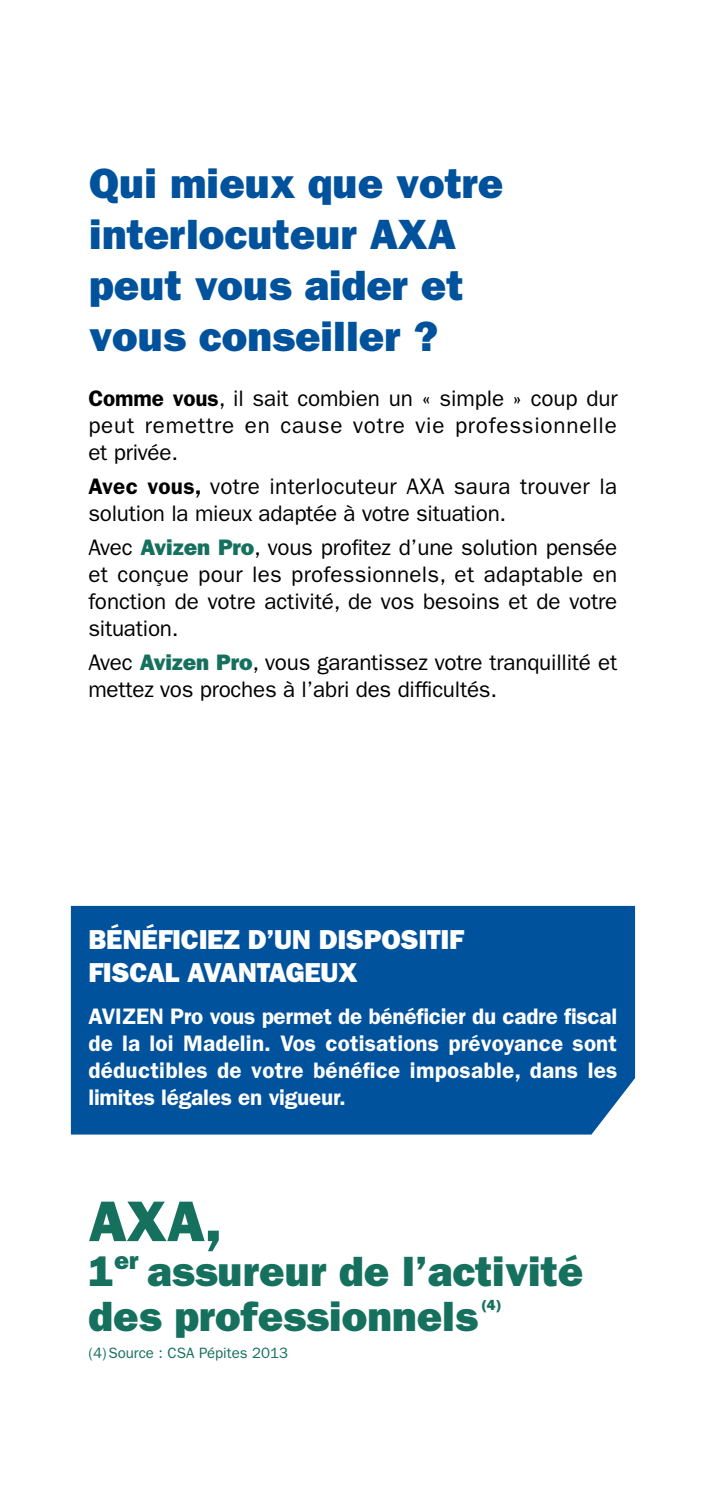
<style>
.page{position:relative;width:709px;height:1489px;background:#fff}
.page>*{position:absolute;margin:0;border:0;box-sizing:border-box;transform-origin:0 0}
.t1{font:57.5px "ITC Franklin Gothic Std Hvy";color:#15705d}
.t2{font:42.5px/51px "ITC Franklin Gothic Std Hvy";color:#00529c}
.t3{font:42.5px/45px "ITC Franklin Gothic Std Hvy";color:#15705d}
.t4{font:27.5px/33px "ITC Franklin Gothic Std Hvy";letter-spacing:-.01em;color:#fff}
.t5{font:22.5px/27px "ITC Franklin Gothic Std";letter-spacing:-.01em;color:#000;text-align:justify}
.t6{font:600 22.5px/27px "ITC Franklin Gothic Std";letter-spacing:.01em;color:#fff;text-align:justify}
.t7{font:15px "ITC Franklin Gothic Std";color:#15705d}
.t8{font:14.5px "ITC Franklin Gothic Std Hvy";color:#15705d}
.s1{font-weight:600}
.s2{font-family:"ITC Franklin Gothic Std Hvy";color:#15705d}
</style>
<div class="page">
<div style="left:71px;top:905px;width:564px;height:229px;background:#00529c"></div>
<h2 class="t2" style="left:89px;top:158px;width:415px">Qui mieux que votre interlocuteur AXA peut vous aider et vous conseiller ?</h2>
<p class="t5" style="left:88px;top:384px;width:531px"><span class="s1">Comme vous</span>, il sait combien un « simple » coup dur peut remettre en cause votre vie professionnelle et privée.</p>
<p class="t5" style="left:88px;top:473px;width:530px"><span class="s1">Avec vous,</span> votre interlocuteur AXA saura trouver la solution la mieux adaptée à votre situation.</p>
<p class="t5" style="left:88px;top:534px;width:530px">Avec <span class="s2">Avizen Pro</span>, vous profitez d’une solution pensée et conçue pour les professionnels, et adaptable en fonction de votre activité, de vos besoins et de votre situation.</p>
<p class="t5" style="left:88px;top:649px;width:530px">Avec <span class="s2">Avizen Pro</span>, vous garantissez votre tranquillité et mettez vos proches à l’abri des difficultés.</p>
<p class="t4" style="left:88px;top:923px;width:377px">BÉNÉFICIEZ D’UN DISPOSITIF<br>FISCAL AVANTAGEUX</p>
<p class="t6" style="left:88px;top:1002px;width:530px">AVIZEN Pro vous permet de bénéficier du cadre fiscal de la loi Madelin. Vos cotisations prévoyance sont déductibles de votre bénéfice imposable, dans les limites légales en vigueur.</p>
<h1 class="t1" style="left:88px;top:1187px;width:135px">AXA,</h1>
<h2 class="t3" style="left:88px;top:1248px;width:496px">1<sup>er</sup> assureur de l’activité des professionnels</h2>
<p class="t8" style="left:481px;top:1296px;width:21px">(4)</p>
<p class="t7" style="left:88px;top:1343px;width:201px">(4)Source : CSA Pépites 2013</p>
</div>
